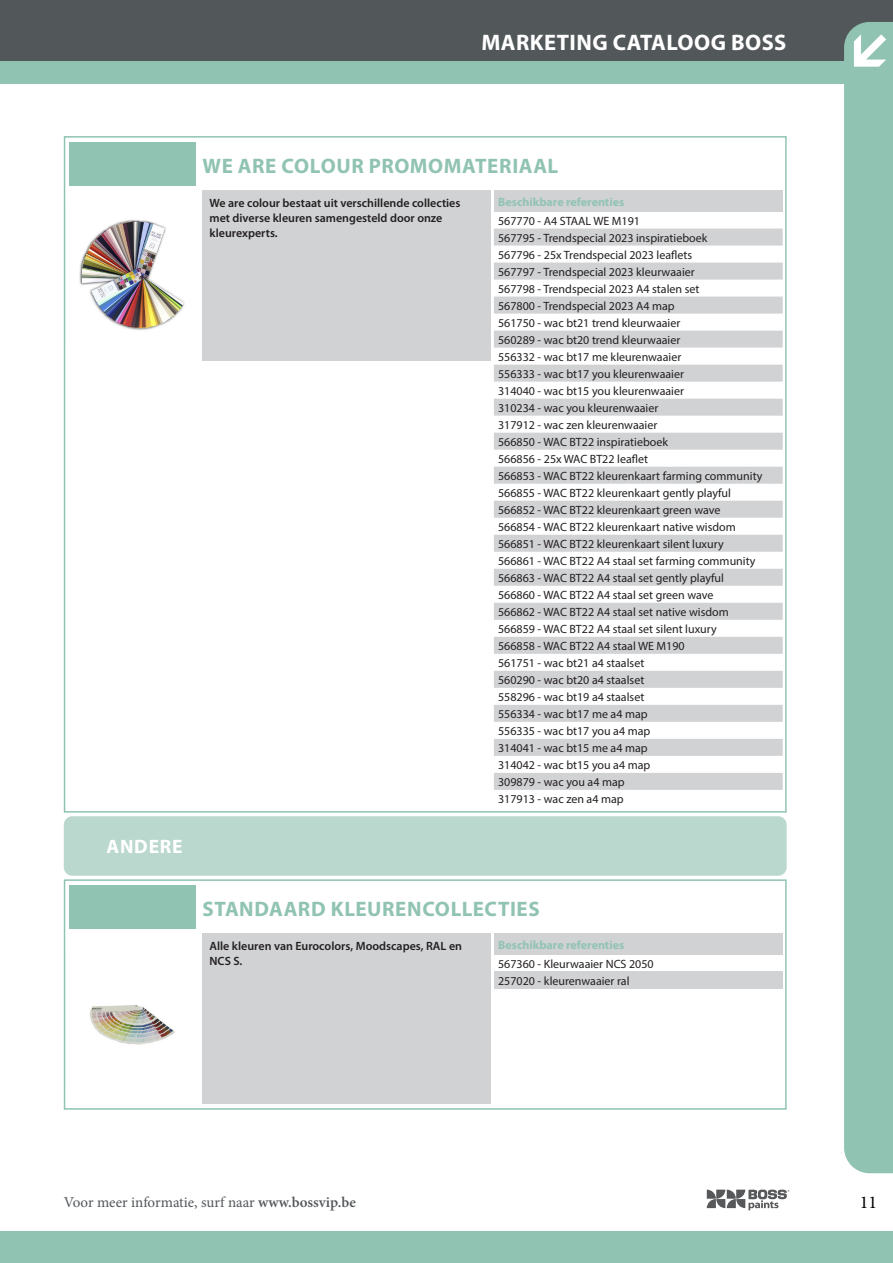
<style>
.page{position:relative;width:893px;height:1263px;background:#fff}
.page>*{position:absolute;margin:0;border:0;box-sizing:border-box;transform-origin:0 0}
.t1{font:700 22.5px "Myriad Pro";letter-spacing:.02em;color:#fff}
._03_productname_titl{font:700 21px "Myriad Pro";letter-spacing:.025em;color:#91c3b3}
._02_subtitle_single{font:700 19.5px "Myriad Pro";letter-spacing:.04em;color:#fff}
.t2{font:18px "Minion Pro";color:#000}
.t3{font:15px "Minion Pro";color:#52575a}
._01_body_table_color{font:12px "Myriad Pro";color:#231f20}
._01_product_beschrij{font:600 12px/15px "Myriad Pro";color:#231f20}
._02_subtitles_table{font:700 12px "Myriad Pro";color:#91c3b3}
.s1{font-weight:600}
</style>
<div class="page">
<div style="left:0;top:0;width:893px;height:71px;background:#52575a"></div>
<svg style="left:707px;top:1189px;width:82px;height:21px"></svg>
<div style="left:0;top:1231px;width:893px;height:32px;background:#91c3b3"></div>
<div style="left:0;top:61px;width:893px;height:22px;background:#91c3b3"></div>
<div style="left:844px;top:22px;width:49px;height:1151px;background:#91c3b3"></div>
<div style="left:853px;top:30px;width:33px;height:40px;background:#91c3b3"></div>
<svg style="left:854px;top:34px;width:32px;height:33px"></svg>
<div style="left:70px;top:142px;width:126px;height:44px;background:#91c3b3"></div>
<img style="left:79px;top:219px;width:106px;height:111px">
<div style="left:202px;top:191px;width:289px;height:170px;background:#d1d2d4"></div>
<div style="left:494px;top:191px;width:289px;height:21px;background:#d1d2d4"></div>
<svg style="left:494px;top:229px;width:289px;height:561px"></svg>
<div style="left:64px;top:816px;width:723px;height:60px;background:#bbd8ce;border-radius:9px"></div>
<div style="left:70px;top:885px;width:126px;height:44px;background:#91c3b3"></div>
<img style="left:90px;top:1005px;width:85px;height:40px">
<div style="left:202px;top:934px;width:289px;height:170px;background:#d1d2d4"></div>
<div style="left:494px;top:934px;width:289px;height:21px;background:#d1d2d4"></div>
<div style="left:494px;top:972px;width:289px;height:17px;background:#d1d2d4"></div>
<div style="left:64px;top:879px;width:723px;height:231px;border:2px solid #91c3b3"></div>
<p class="t1" style="left:481px;top:28px;width:306px">MARKETING CATALOOG BOSS</p>
<p class="_02_subtitle_single" style="left:106px;top:833px;width:78px">ANDERE</p>
<p class="_03_productname_titl" style="left:202px;top:152px;width:357px">WE ARE COLOUR PROMOMATERIAAL</p>
<p class="_01_product_beschrij" style="left:209px;top:195px;width:252px">We are colour bestaat uit verschillende collecties met diverse kleuren samengesteld door onze kleurexperts.</p>
<p class="_02_subtitles_table" style="left:498px;top:194px;width:128px">Beschikbare referenties</p>
<p class="_01_body_table_color" style="left:498px;top:213px;width:143px">567770 - A4 STAAL WE M191</p>
<p class="_01_body_table_color" style="left:498px;top:230px;width:211px">567795 - Trendspecial 2023 inspiratieboek</p>
<p class="_01_body_table_color" style="left:498px;top:247px;width:196px">567796 - 25x Trendspecial 2023 leaflets</p>
<p class="_01_body_table_color" style="left:498px;top:264px;width:198px">567797 - Trendspecial 2023 kleurwaaier</p>
<p class="_01_body_table_color" style="left:498px;top:281px;width:203px">567798 - Trendspecial 2023 A4 stalen set</p>
<p class="_01_body_table_color" style="left:498px;top:298px;width:178px">567800 - Trendspecial 2023 A4 map</p>
<p class="_01_body_table_color" style="left:498px;top:315px;width:184px">561750 - wac bt21 trend kleurwaaier</p>
<p class="_01_body_table_color" style="left:498px;top:332px;width:184px">560289 - wac bt20 trend kleurwaaier</p>
<p class="_01_body_table_color" style="left:498px;top:349px;width:185px">556332 - wac bt17 me kleurenwaaier</p>
<p class="_01_body_table_color" style="left:498px;top:366px;width:187px">556333 - wac bt17 you kleurenwaaier</p>
<p class="_01_body_table_color" style="left:498px;top:383px;width:187px">314040 - wac bt15 you kleurenwaaier</p>
<p class="_01_body_table_color" style="left:498px;top:400px;width:162px">310234 - wac you kleurenwaaier</p>
<p class="_01_body_table_color" style="left:498px;top:417px;width:161px">317912 - wac zen kleurenwaaier</p>
<p class="_01_body_table_color" style="left:498px;top:434px;width:171px">566850 - WAC BT22 inspiratieboek</p>
<p class="_01_body_table_color" style="left:498px;top:451px;width:151px">566856 - 25x WAC BT22 leaflet</p>
<p class="_01_body_table_color" style="left:498px;top:468px;width:266px">566853 - WAC BT22 kleurenkaart farming community</p>
<p class="_01_body_table_color" style="left:498px;top:485px;width:234px">566855 - WAC BT22 kleurenkaart gently playful</p>
<p class="_01_body_table_color" style="left:498px;top:502px;width:224px">566852 - WAC BT22 kleurenkaart green wave</p>
<p class="_01_body_table_color" style="left:498px;top:519px;width:239px">566854 - WAC BT22 kleurenkaart native wisdom</p>
<p class="_01_body_table_color" style="left:498px;top:536px;width:227px">566851 - WAC BT22 kleurenkaart silent luxury</p>
<p class="_01_body_table_color" style="left:498px;top:553px;width:259px">566861 - WAC BT22 A4 staal set farming community</p>
<p class="_01_body_table_color" style="left:498px;top:570px;width:227px">566863 - WAC BT22 A4 staal set gently playful</p>
<p class="_01_body_table_color" style="left:498px;top:587px;width:217px">566860 - WAC BT22 A4 staal set green wave</p>
<p class="_01_body_table_color" style="left:498px;top:604px;width:232px">566862 - WAC BT22 A4 staal set native wisdom</p>
<p class="_01_body_table_color" style="left:498px;top:621px;width:220px">566859 - WAC BT22 A4 staal set silent luxury</p>
<p class="_01_body_table_color" style="left:498px;top:638px;width:188px">566858 - WAC BT22 A4 staal WE M190</p>
<p class="_01_body_table_color" style="left:498px;top:655px;width:148px">561751 - wac bt21 a4 staalset</p>
<p class="_01_body_table_color" style="left:498px;top:672px;width:148px">560290 - wac bt20 a4 staalset</p>
<p class="_01_body_table_color" style="left:498px;top:689px;width:148px">558296 - wac bt19 a4 staalset</p>
<p class="_01_body_table_color" style="left:498px;top:706px;width:151px">556334 - wac bt17 me a4 map</p>
<p class="_01_body_table_color" style="left:498px;top:723px;width:154px">556335 - wac bt17 you a4 map</p>
<p class="_01_body_table_color" style="left:498px;top:740px;width:151px">314041 - wac bt15 me a4 map</p>
<p class="_01_body_table_color" style="left:498px;top:757px;width:154px">314042 - wac bt15 you a4 map</p>
<p class="_01_body_table_color" style="left:498px;top:774px;width:128px">309879 - wac you a4 map</p>
<p class="_01_body_table_color" style="left:498px;top:791px;width:127px">317913 - wac zen a4 map</p>
<p class="_03_productname_titl" style="left:202px;top:895px;width:339px">STANDAARD KLEURENCOLLECTIES</p>
<p class="_01_product_beschrij" style="left:209px;top:938px;width:254px">Alle kleuren van Eurocolors, Moodscapes, RAL en<br>NCS S.</p>
<p class="_02_subtitles_table" style="left:498px;top:937px;width:128px">Beschikbare referenties</p>
<p class="_01_body_table_color" style="left:498px;top:956px;width:157px">567360 - Kleurwaaier NCS 2050</p>
<p class="_01_body_table_color" style="left:498px;top:973px;width:133px">257020 - kleurenwaaier ral</p>
<p class="t3" style="left:64px;top:1192px;width:294px">Voor meer informatie, surf naar <span class="s1">www.bossvip.be</span></p>
<h3 class="t2" style="left:860px;top:1190px;width:19px">11</h3>
</div>
